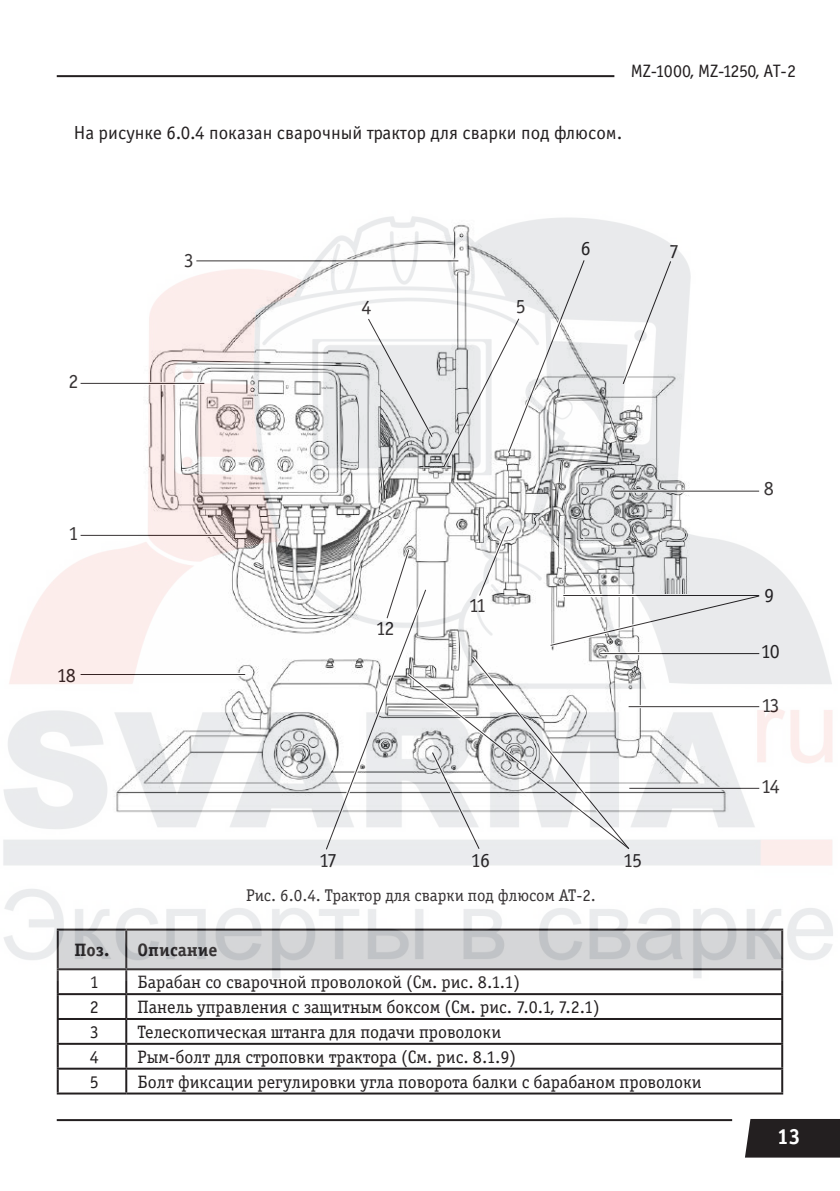
<style>
.page{position:relative;width:840px;height:1191px;background:#fff}
.page>*{position:absolute;margin:0;border:0;box-sizing:border-box;transform-origin:0 0}
.t1{font:22px "Officina Serif Bold C";color:#fff}
.t2{font:20px "Officina Sans Book C";letter-spacing:-.065em;color:#231f20}
.t3{font:19px "Officina Sans Book C";color:#231f20}
.t4{font:18px "Officina Serif Book C";color:#231f20}
.t5{font:18px "Officina Sans Book C";letter-spacing:-.02em;color:#231f20}
.t6{font:18px "Officina Serif Bold C";color:#231f20}
.t7{font:17px "Officina Serif Book C";color:#231f20}
</style>
<div class="page">
<div style="left:745px;top:1119px;width:94px;height:38px;background:#231f20"></div>
<hr style="left:57px;top:1119px;width:674px;height:2px;background:#231f20">
<hr style="left:57px;top:75px;width:557px;height:2px;background:#231f20">
<hr style="left:57px;top:970px;width:2px;height:23px;background:#231f20">
<hr style="left:125px;top:970px;width:2px;height:23px;background:#231f20">
<hr style="left:780px;top:970px;width:2px;height:23px;background:#231f20">
<hr style="left:57px;top:993px;width:69px;height:2px;background:#231f20">
<hr style="left:57px;top:995px;width:2px;height:23px;background:#231f20">
<hr style="left:126px;top:993px;width:656px;height:2px;background:#231f20">
<hr style="left:125px;top:995px;width:2px;height:23px;background:#231f20">
<hr style="left:780px;top:995px;width:2px;height:23px;background:#231f20">
<hr style="left:57px;top:1018px;width:69px;height:2px;background:#231f20">
<hr style="left:57px;top:1020px;width:2px;height:22px;background:#231f20">
<hr style="left:126px;top:1018px;width:656px;height:2px;background:#231f20">
<hr style="left:125px;top:1020px;width:2px;height:22px;background:#231f20">
<hr style="left:780px;top:1020px;width:2px;height:22px;background:#231f20">
<hr style="left:57px;top:1042px;width:69px;height:2px;background:#231f20">
<hr style="left:57px;top:1044px;width:2px;height:23px;background:#231f20">
<hr style="left:126px;top:1042px;width:656px;height:2px;background:#231f20">
<hr style="left:125px;top:1044px;width:2px;height:23px;background:#231f20">
<hr style="left:780px;top:1044px;width:2px;height:23px;background:#231f20">
<hr style="left:57px;top:1067px;width:69px;height:2px;background:#231f20">
<hr style="left:57px;top:1069px;width:2px;height:23px;background:#231f20">
<hr style="left:126px;top:1067px;width:656px;height:2px;background:#231f20">
<hr style="left:125px;top:1069px;width:2px;height:23px;background:#231f20">
<hr style="left:780px;top:1069px;width:2px;height:23px;background:#231f20">
<hr style="left:57px;top:1092px;width:69px;height:2px;background:#231f20">
<hr style="left:126px;top:1092px;width:656px;height:2px;background:#231f20">
<img style="left:3px;top:216px;width:830px;height:764px">
<p class="t5" style="left:630px;top:61px;width:167px">MZ-1000, MZ-1250, АТ-2</p>
<p class="t3" style="left:74px;top:122px;width:550px">На рисунке 6.0.4 показан сварочный трактор для сварки под флюсом.</p>
<p class="t2" style="left:68px;top:370px;width:11px">2</p>
<p class="t2" style="left:68px;top:522px;width:11px">1</p>
<p class="t2" style="left:57px;top:664px;width:21px">18</p>
<p class="t2" style="left:184px;top:249px;width:11px">3</p>
<p class="t2" style="left:361px;top:296px;width:11px">4</p>
<p class="t2" style="left:515px;top:296px;width:11px">5</p>
<p class="t2" style="left:580px;top:237px;width:11px">6</p>
<p class="t2" style="left:668px;top:240px;width:11px">7</p>
<p class="t2" style="left:375px;top:617px;width:20px">12</p>
<p class="t2" style="left:468px;top:594px;width:19px">11</p>
<p class="t2" style="left:763px;top:478px;width:12px">8</p>
<p class="t2" style="left:763px;top:584px;width:11px">9</p>
<p class="t2" style="left:760px;top:640px;width:21px">10</p>
<p class="t2" style="left:761px;top:695px;width:20px">13</p>
<p class="t2" style="left:760px;top:775px;width:20px">14</p>
<p class="t2" style="left:319px;top:849px;width:20px">17</p>
<p class="t2" style="left:470px;top:849px;width:21px">16</p>
<p class="t2" style="left:622px;top:849px;width:21px">15</p>
<p class="t7" style="left:246px;top:886px;width:351px">Рис. 6.0.4. Трактор для сварки под флюсом АТ-2.</p>
<p class="t6" style="left:74px;top:939px;width:36px">Поз.</p>
<p class="t6" style="left:137px;top:939px;width:81px">Описание</p>
<p class="t4" style="left:90px;top:972px;width:10px">1</p>
<p class="t4" style="left:137px;top:972px;width:384px">Барабан со сварочной проволокой (См. рис. 8.1.1)</p>
<p class="t4" style="left:90px;top:997px;width:10px">2</p>
<p class="t4" style="left:137px;top:997px;width:463px">Панель управления с защитным боксом (См. рис. 7.0.1, 7.2.1)</p>
<p class="t4" style="left:90px;top:1022px;width:10px">3</p>
<p class="t4" style="left:137px;top:1022px;width:365px">Телескопическая штанга для подачи проволоки</p>
<p class="t4" style="left:90px;top:1047px;width:10px">4</p>
<p class="t4" style="left:137px;top:1047px;width:380px">Рым-болт для строповки трактора (См. рис. 8.1.9)</p>
<p class="t4" style="left:90px;top:1072px;width:10px">5</p>
<p class="t4" style="left:137px;top:1072px;width:565px">Болт фиксации регулировки угла поворота балки с барабаном проволоки</p>
<p class="t1" style="left:776px;top:1124px;width:25px">13</p>
</div>
